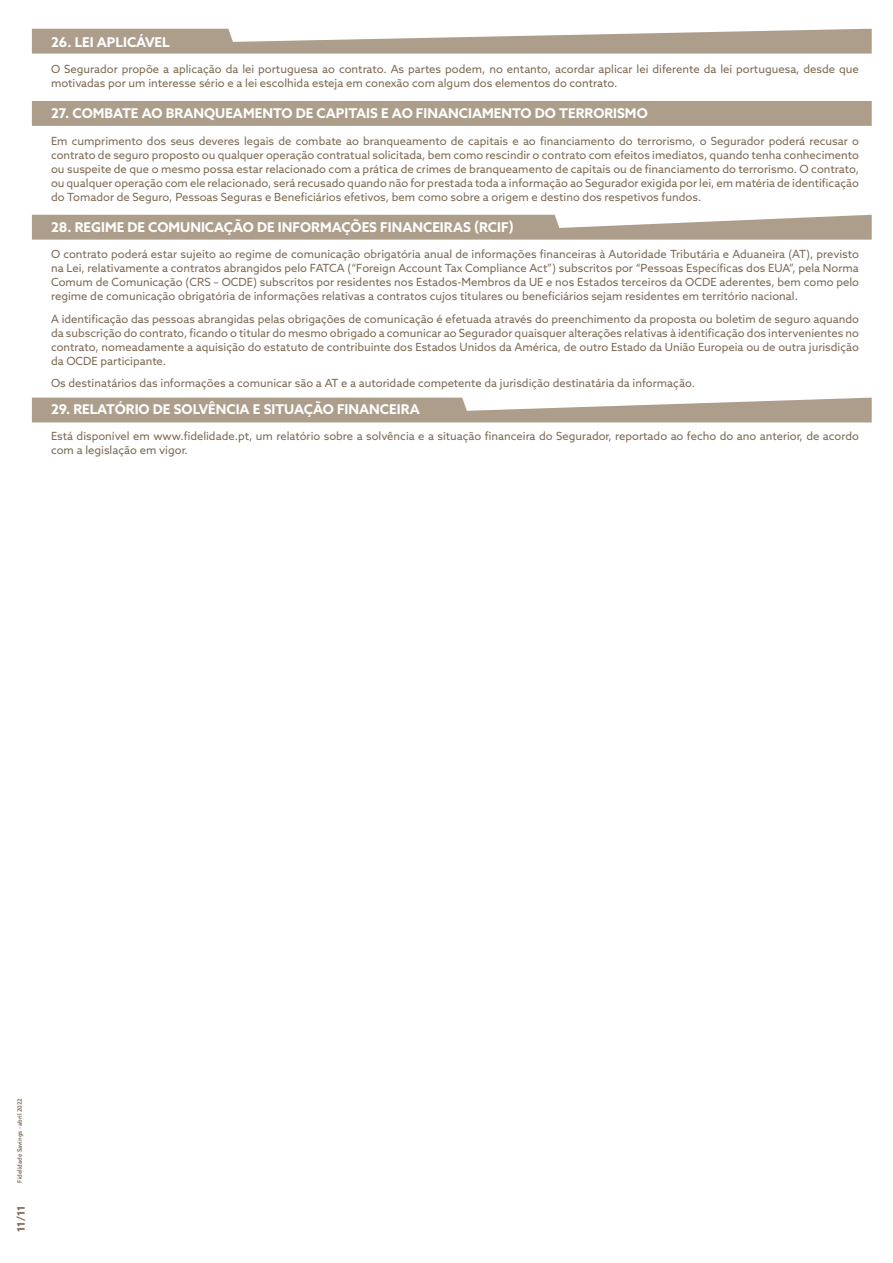
<style>
.page{position:relative;width:893px;height:1263px;background:#fff}
.page>*{position:absolute;margin:0;border:0;box-sizing:border-box;transform-origin:0 0}
.t1{font:700 13.5px "Azo Sans";color:#fff}
.t2{font:11.25px/14px "Azo Sans";color:#7c6954;text-align:justify}
.t3{font:700 10.5px "Azo Sans";color:#7c6954}
.t4{font:500 6px "Azo Sans";color:#7c6954}
</style>
<div class="page">
<svg style="left:32px;top:29px;width:840px;height:25px"></svg>
<div style="left:32px;top:101px;width:840px;height:25px;background:#ad9e8c"></div>
<svg style="left:32px;top:215px;width:840px;height:25px;background:#b6a898"></svg>
<svg style="left:32px;top:398px;width:840px;height:24px;background:#b7aa9a"></svg>
<p class="t1" style="left:51px;top:33px;width:120px">26. LEI APLICÁVEL</p>
<p class="t2" style="left:51px;top:62px;width:809px">O Segurador propõe a aplicação da lei portuguesa ao contrato. As partes podem, no entanto, acordar aplicar lei diferente da lei portuguesa, desde que motivadas por um interesse sério e a lei escolhida esteja em conexão com algum dos elementos do contrato.</p>
<p class="t1" style="left:51px;top:104px;width:598px">27. COMBATE AO BRANQUEAMENTO DE CAPITAIS E AO FINANCIAMENTO DO TERRORISMO</p>
<p class="t2" style="left:51px;top:134px;width:809px">Em cumprimento dos seus deveres legais de combate ao branqueamento de capitais e ao financiamento do terrorismo, o Segurador poderá recusar o contrato de seguro proposto ou qualquer operação contratual solicitada, bem como rescindir o contrato com efeitos imediatos, quando tenha conhecimento ou suspeite de que o mesmo possa estar relacionado com a prática de crimes de branqueamento de capitais ou de financiamento do terrorismo. O contrato, ou qualquer operação com ele relacionado, será recusado quando não for prestada toda a informação ao Segurador exigida por lei, em matéria de identificação do Tomador de Seguro, Pessoas Seguras e Beneficiários efetivos, bem como sobre a origem e destino dos respetivos fundos.</p>
<p class="t1" style="left:51px;top:218px;width:464px">28. REGIME DE COMUNICAÇÃO DE INFORMAÇÕES FINANCEIRAS (RCIF)</p>
<p class="t2" style="left:51px;top:247px;width:809px">O contrato poderá estar sujeito ao regime de comunicação obrigatória anual de informações financeiras à Autoridade Tributária e Aduaneira (AT), previsto na Lei, relativamente a contratos abrangidos pelo FATCA (“Foreign Account Tax Compliance Act”) subscritos por “Pessoas Específicas dos EUA”, pela Norma Comum de Comunicação (CRS – OCDE) subscritos por residentes nos Estados-Membros da UE e nos Estados terceiros da OCDE aderentes, bem como pelo regime de comunicação obrigatória de informações relativas a contratos cujos titulares ou beneficiários sejam residentes em território nacional.</p>
<p class="t2" style="left:51px;top:312px;width:809px">A identificação das pessoas abrangidas pelas obrigações de comunicação é efetuada através do preenchimento da proposta ou boletim de seguro aquando da subscrição do contrato, ficando o titular do mesmo obrigado a comunicar ao Segurador quaisquer alterações relativas à identificação dos intervenientes no contrato, nomeadamente a aquisição do estatuto de contribuinte dos Estados Unidos da América, de outro Estado da União Europeia ou de outra jurisdição da OCDE participante.</p>
<p class="t2" style="left:51px;top:376px;width:645px">Os destinatários das informações a comunicar são a AT e a autoridade competente da jurisdição destinatária da informação.</p>
<p class="t1" style="left:51px;top:400px;width:370px">29. RELATÓRIO DE SOLVÊNCIA E SITUAÇÃO FINANCEIRA</p>
<p class="t2" style="left:51px;top:429px;width:809px">Está disponível em www.fidelidade.pt, um relatório sobre a solvência e a situação financeira do Segurador, reportado ao fecho do ano anterior, de acordo com a legislação em vigor.</p>
<p class="t4" style="left:16px;top:1182px;width:86px;rotate:-90deg">Fidelidade Savings - abril 2022</p>
<p class="t3" style="left:14px;top:1232px;width:28px;rotate:-90deg">11/11</p>
</div>
